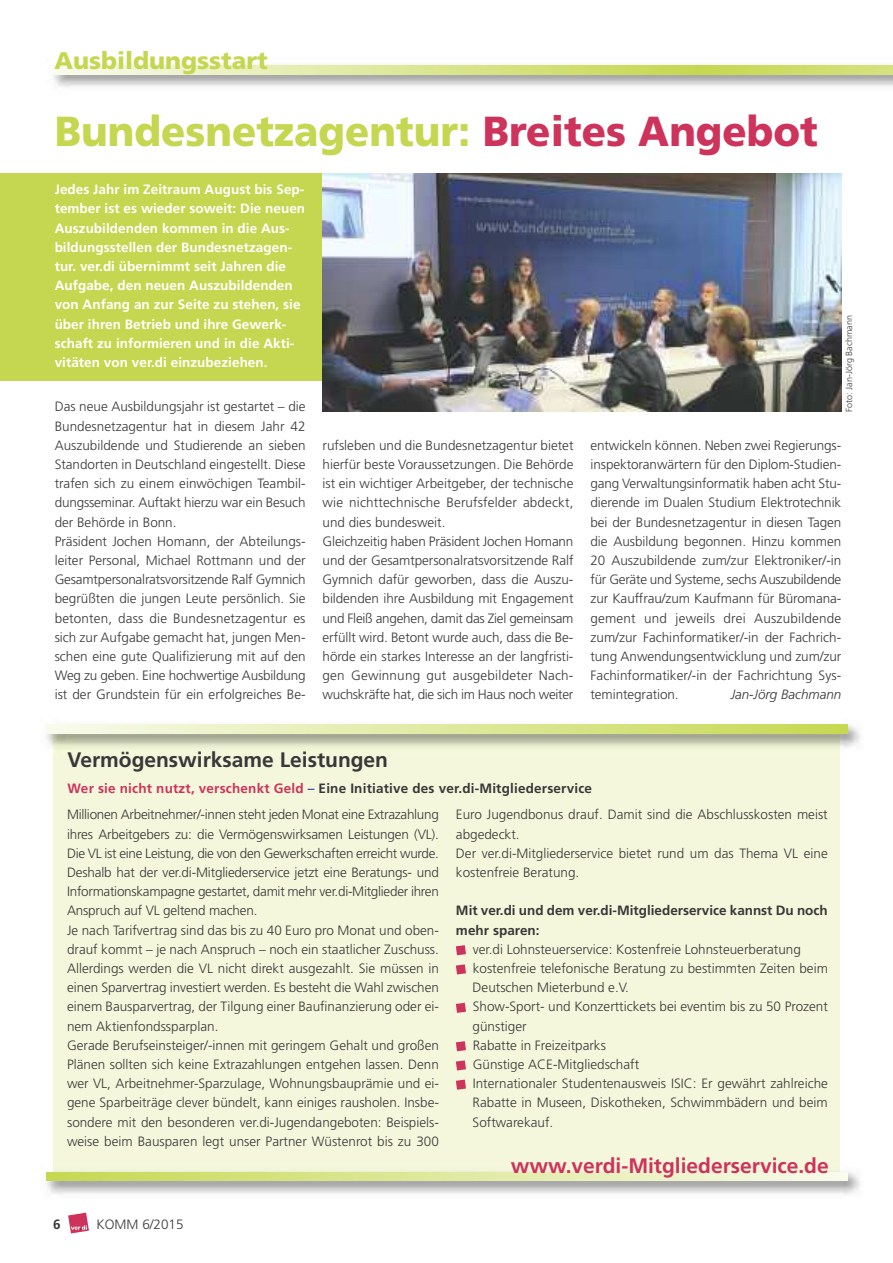
<style>
.page{position:relative;width:893px;height:1263px;background:#fff}
.page>*{position:absolute;margin:0;border:0;box-sizing:border-box;transform-origin:0 0}
.t1{font:900 42px "Frutiger";color:#c5d750;scale:.95 1}
.t2{font:900 24px "Frutiger";color:#c5d750}
.t3{font:700 21px "Frutiger";color:#cd335b}
.t4{font:700 21px "Frutiger";color:#393839}
.t5{font:300 13.5px/19.2px "Frutiger";color:#393839}
.t6{font:700 13.5px/19.2px "Frutiger";letter-spacing:.005em;color:#fff}
.t7{font:300 13.5px/26.8px "Frutiger";letter-spacing:-.02em;color:#393839}
.t8{font:700 13.5px/19.2px "Frutiger";color:#393839}
.t9{font:italic 300 13.5px "Frutiger";letter-spacing:-.005em;color:#393839}
.t10{font:300 9px "Frutiger";color:#393839}
.s1{color:#cd335b}
.s2{font-weight:700;color:#cd335b}
.s3{font-weight:700;color:#3d57a2}
.s4{font-weight:700}
</style>
<div class="page">
<svg style="left:68px;top:1213px;width:21px;height:20px"></svg>
<img style="left:53px;top:65px;width:840px;height:23px">
<svg style="left:54px;top:65px;width:839px;height:9px;background:#dbe691"></svg>
<div style="left:53px;top:729px;width:787px;height:443px;background:#f4f7dc"></div>
<img style="left:46px;top:724px;width:814px;height:24px">
<img style="left:53px;top:734px;width:787px;height:15px">
<svg style="left:46px;top:725px;width:802px;height:9px;background:#dfe99f"></svg>
<svg style="left:46px;top:1172px;width:802px;height:9px;background:#dfe99f"></svg>
<svg style="left:456px;top:945px;width:10px;height:10px"></svg>
<svg style="left:456px;top:964px;width:10px;height:10px"></svg>
<svg style="left:456px;top:1003px;width:10px;height:10px"></svg>
<svg style="left:456px;top:1041px;width:10px;height:10px"></svg>
<svg style="left:456px;top:1060px;width:10px;height:10px"></svg>
<svg style="left:456px;top:1079px;width:10px;height:11px"></svg>
<div style="left:0;top:173px;width:332px;height:208px;background:#c5d750"></div>
<img style="left:323px;top:173px;width:518px;height:238px">
<h2 class="t2" style="left:54px;top:51px;width:215px">Ausbildungsstart</h2>
<h1 class="t1" style="left:55px;top:115px;width:805px">Bundesnetzagentur: <span class="s1">Breites Angebot</span></h1>
<p class="t6" style="left:55px;top:181px;width:252px">Jedes Jahr im Zeitraum August bis Sep&shy;tember ist es wieder soweit: Die neuen Auszubildenden kommen in die Aus&shy;bildungsstellen der Bundesnetzagen&shy;tur. ver.di übernimmt seit Jahren die Aufgabe, den neuen Auszubildenden von Anfang an zur Seite zu stehen, sie über ihren Betrieb und ihre Gewerk&shy;schaft zu informieren und in die Akti&shy;vitäten von ver.di einzubeziehen.</p>
<p class="t5" style="left:55px;top:398px;width:252px">Das neue Ausbildungsjahr ist gestartet – die Bundesnetzagentur hat in diesem Jahr 42<br>Auszubildende und Studierende an sieben Standorten in Deutschland eingestellt. Diese trafen sich zu einem einwöchigen Teambil&shy;dungsseminar. Auftakt hierzu war ein Besuch der Behörde in Bonn.<br>Präsident Jochen Homann, der Abteilungs&shy;leiter Personal, Michael Rottmann und der Gesamtpersonalratsvorsitzende Ralf Gymnich begrüßten die jungen Leute persönlich. Sie betonten, dass die Bundesnetzagentur es sich zur Aufgabe gemacht hat, jungen Men&shy;schen eine gute Qualifizierung mit auf den Weg zu geben. Eine hochwertige Ausbildung ist der Grundstein für ein erfolgreiches Be-</p>
<p class="t10" style="left:845px;top:412px;width:98px;rotate:-90deg">Foto: Jan-Jörg Bachmann</p>
<p class="t5" style="left:323px;top:436px;width:252px">rufsleben und die Bundesnetzagentur bietet hierfür beste Voraussetzungen. Die Behörde ist ein wichtiger Arbeitgeber, der technische wie nichttechnische Berufsfelder abdeckt, und dies bundesweit.<br>Gleichzeitig haben Präsident Jochen Homann und der Gesamtpersonalratsvorsitzende Ralf Gymnich dafür geworben, dass die Auszu&shy;bildenden ihre Ausbildung mit Engagement und Fleiß angehen, damit das Ziel gemeinsam erfüllt wird. Betont wurde auch, dass die Be&shy;hörde ein starkes Interesse an der langfristi&shy;gen Gewinnung gut ausgebildeter Nach&shy;wuchskräfte hat, die sich im Haus noch weiter</p>
<p class="t5" style="left:590px;top:436px;width:252px;text-align:justify">entwickeln können. Neben zwei Regierungs&shy;inspektoranwärtern für den Diplom-Studien&shy;gang Verwaltungsinformatik haben acht Stu&shy;dierende im Dualen Studium Elektrotechnik bei der Bundesnetzagentur in diesen Tagen die Ausbildung begonnen. Hinzu kommen 20 Auszubildende zum/zur Elektroniker/-in für Geräte und Systeme, sechs Auszubildende zur Kauffrau/zum Kaufmann für Büromana&shy;gement und jeweils drei Auszubildende zum/zur Fachinformatiker/-in der Fachrich&shy;tung Anwendungsentwicklung und zum/zur Fachinformatiker/-in der Fachrichtung Sys&shy;temintegration.</p>
<p class="t9" style="left:731px;top:689px;width:112px">Jan-Jörg Bachmann</p>
<h3 class="t4" style="left:68px;top:751px;width:322px">Vermögenswirksame Leistungen</h3>
<p class="t7" style="left:67px;top:775px;width:526px"><span class="s2">Wer sie nicht nutzt, verschenkt Geld</span> <span class="s3">–</span> <span class="s4">Eine Initiative des ver.di-Mitgliederservice<br></span>Millionen Arbeitnehmer/-innen steht jeden Monat eine Extrazahlung</p>
<p class="t5" style="left:67px;top:825px;width:373px">ihres Arbeitgebers zu: die Vermögenswirksamen Leistungen (VL).<br>Die VL ist eine Leistung, die von den Gewerkschaften erreicht wurde.<br>Deshalb hat der ver.di-Mitgliederservice jetzt eine Beratungs- und Informationskampagne gestartet, damit mehr ver.di-Mitglieder ihren Anspruch auf VL geltend machen.<br>Je nach Tarifvertrag sind das bis zu 40 Euro pro Monat und oben&shy;drauf kommt – je nach Anspruch – noch ein staatlicher Zuschuss.<br>Allerdings werden die VL nicht direkt ausgezahlt. Sie müssen in einen Sparvertrag investiert werden. Es besteht die Wahl zwischen einem Bausparvertrag, der Tilgung einer Baufinanzierung oder ei&shy;nem Aktienfondssparplan.<br>Gerade Berufseinsteiger/-innen mit geringem Gehalt und großen Plänen sollten sich keine Extrazahlungen entgehen lassen. Denn wer VL, Arbeitnehmer-Sparzulage, Wohnungsbauprämie und ei&shy;gene Sparbeiträge clever bündelt, kann einiges rausholen. Insbe&shy;sondere mit den besonderen ver.di-Jugendangeboten: Beispiels&shy;weise beim Bausparen legt unser Partner Wüstenrot bis zu 300</p>
<p class="t5" style="left:456px;top:806px;width:373px">Euro Jugendbonus drauf. Damit sind die Abschlusskosten meist abgedeckt.<br>Der ver.di-Mitgliederservice bietet rund um das Thema VL eine kostenfreie Beratung.</p>
<p class="t8" style="left:456px;top:902px;width:373px">Mit ver.di und dem ver.di-Mitgliederservice kannst Du noch mehr sparen:</p>
<p class="t5" style="left:473px;top:940px;width:357px">ver.di Lohnsteuerservice: Kostenfreie Lohnsteuerberatung kostenfreie telefonische Beratung zu bestimmten Zeiten beim Deutschen Mieterbund e.V.<br>Show-Sport- und Konzerttickets bei eventim bis zu 50 Prozent günstiger<br>Rabatte in Freizeitparks<br>Günstige ACE-Mitgliedschaft<br>Internationaler Studentenausweis ISIC: Er gewährt zahlreiche Rabatte in Museen, Diskotheken, Schwimmbädern und beim Softwarekauf.</p>
<h3 class="t3" style="left:511px;top:1157px;width:319px">www.verdi-Mitgliederservice.de</h3>
<p class="t8" style="left:53px;top:1216px;width:9px">6</p>
<p class="t5" style="left:97px;top:1216px;width:88px">KOMM 6/2015</p>
</div>
